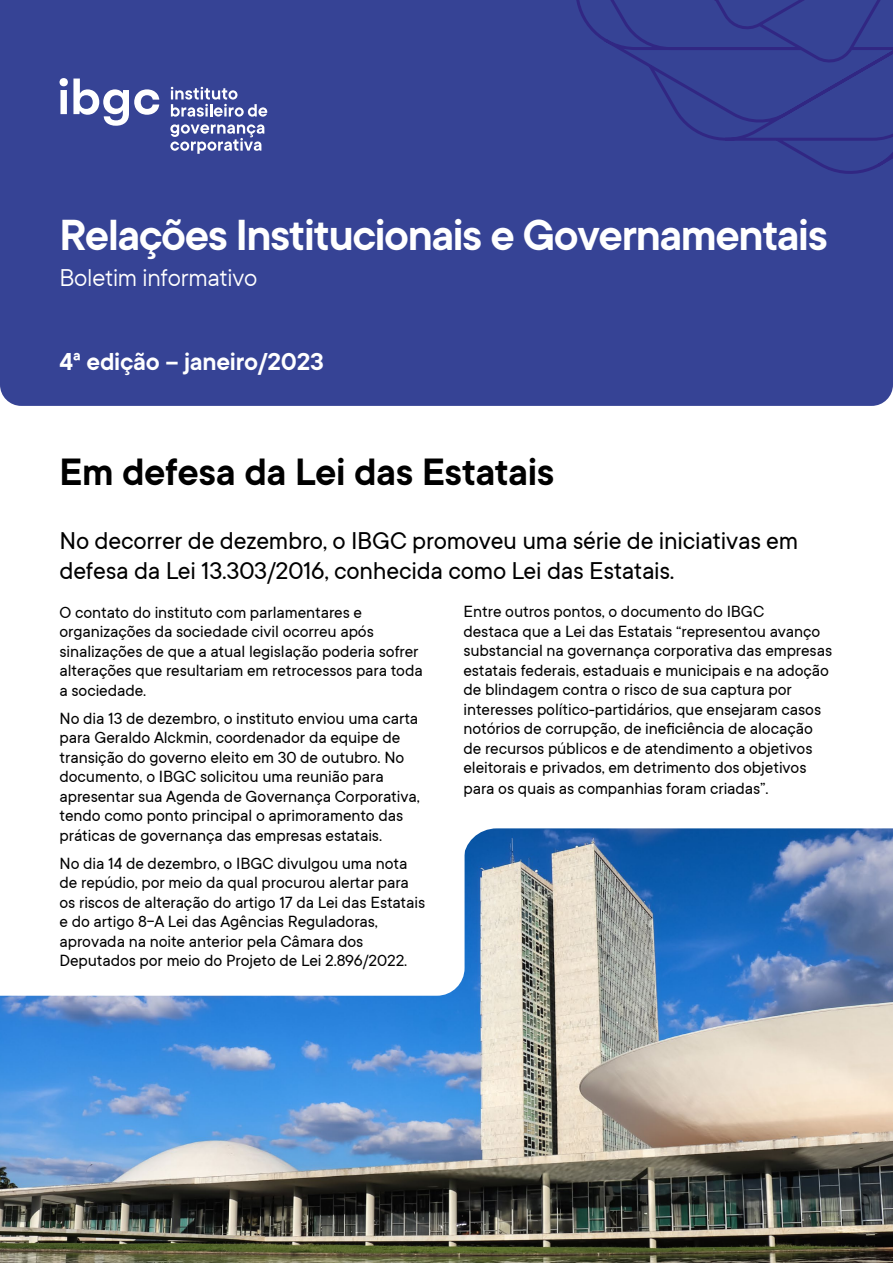
<style>
.page{position:relative;width:893px;height:1263px;background:#fff}
.page>*{position:absolute;margin:0;border:0;box-sizing:border-box;transform-origin:0 0}
.t1{font:600 48px "TT Commons";letter-spacing:-.03em;color:#fff}
.t2{font:600 42px "TT Commons";letter-spacing:-.01em;color:#000}
.t3{font:27px/30px "TT Commons";letter-spacing:-.01em;color:#000}
.t4{font:600 27px "TT Commons";letter-spacing:-.01em;color:#fff}
.t5{font:27px "TT Commons";letter-spacing:-.01em;color:#fff}
.t6{font:18px/19.5px "TT Commons";letter-spacing:-.005em;color:#000}
</style>
<div class="page">
<img style="left:0;top:860px;width:893px;height:403px">
<svg style="left:0;top:860px;width:465px;height:136px"></svg>
<svg style="left:464px;top:828px;width:429px;height:32px;background:#386eae"></svg>
<div style="left:0;top:0;width:893px;height:406px;background:#364395"></div>
<svg style="left:60px;top:78px;width:99px;height:48px"></svg>
<svg style="left:171px;top:87px;width:96px;height:30px"></svg>
<svg style="left:170px;top:124px;width:94px;height:30px"></svg>
<div style="left:535px;top:0;width:358px;height:181px;background:#364395"></div>
<h1 class="t1" style="left:60px;top:209px;width:770px">Relações Institucionais e Governamentais</h1>
<h3 class="t5" style="left:60px;top:261px;width:199px">Boletim informativo</h3>
<h3 class="t4" style="left:60px;top:347px;width:266px">4ª edição – janeiro/2023</h3>
<h2 class="t2" style="left:60px;top:449px;width:496px">Em defesa da Lei das Estatais</h2>
<h3 class="t3" style="left:60px;top:526px;width:740px">No decorrer de dezembro, o IBGC promoveu uma série de iniciativas em defesa da Lei 13.303/2016, conhecida como Lei das Estatais.</h3>
<p class="t6" style="left:60px;top:602px;width:365px">O contato do instituto com parlamentares e organizações da sociedade civil ocorreu após sinalizações de que a atual legislação poderia sofrer alterações que resultariam em retrocessos para toda a sociedade.</p>
<p class="t6" style="left:60px;top:708px;width:362px">No dia 13 de dezembro, o instituto enviou uma carta para Geraldo Alckmin, coordenador da equipe de transição do governo eleito em 30 de outubro. No documento, o IBGC solicitou uma reunião para apresentar sua Agenda de Governança Corporativa, tendo como ponto principal o aprimoramento das práticas de governança das empresas estatais.</p>
<p class="t6" style="left:60px;top:853px;width:367px">No dia 14 de dezembro, o IBGC divulgou uma nota de repúdio, por meio da qual procurou alertar para os riscos de alteração do artigo 17 da Lei das Estatais e do artigo 8-A Lei das Agências Reguladoras, aprovada na noite anterior pela Câmara dos Deputados por meio do Projeto de Lei 2.896/2022.</p>
<p class="t6" style="left:463px;top:602px;width:370px">Entre outros pontos, o documento do IBGC<br>destaca que a Lei das Estatais “representou avanço substancial na governança corporativa das empresas estatais federais, estaduais e municipais e na adoção de blindagem contra o risco de sua captura por interesses político-partidários, que ensejaram casos notórios de corrupção, de ineficiência de alocação de recursos públicos e de atendimento a objetivos eleitorais e privados, em detrimento dos objetivos para os quais as companhias foram criadas”.</p>
</div>
